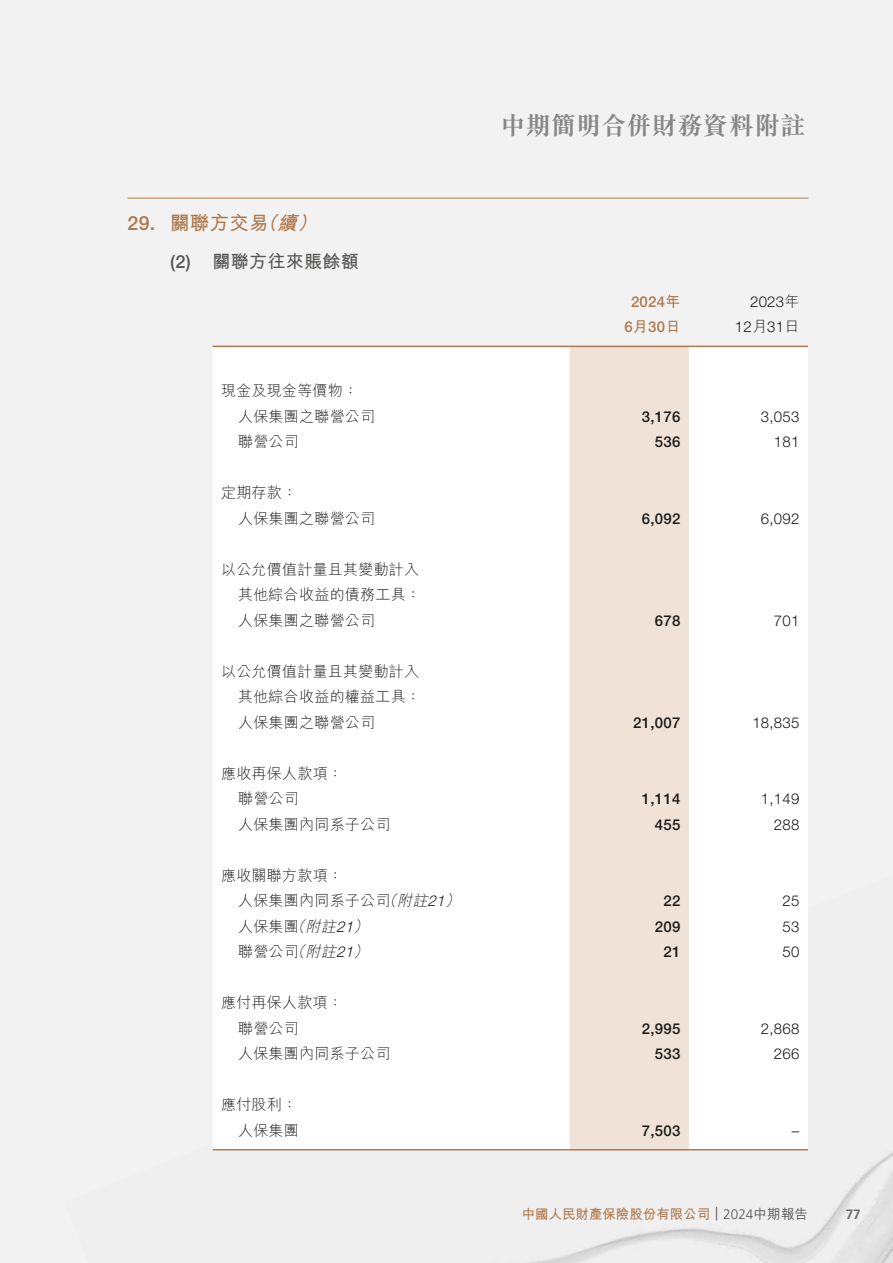
<style>
.page{position:relative;width:893px;height:1263px;background:#f2f2f2}
.page>*{position:absolute;margin:0;border:0;box-sizing:border-box;transform-origin:0 0}
.t1{font:700 25.5px "M Sung HK";color:#878787}
.t2{font:700 19.5px "M Hei HK";letter-spacing:.015em;color:#af794d}
.t3{font:700 18px "M Hei HK";letter-spacing:.015em;color:#575756}
.t4{font:300 15px/25.5px "M Hei HK";letter-spacing:.015em;color:#1c1c1b}
.t5{font:300 15px/25.5px "Helvetica Neue LT Pro";letter-spacing:.015em;color:#1c1c1b;text-align:right}
.t6{font:500 15px "Helvetica Neue LT Pro";letter-spacing:.015em;color:#1c1c1b}
.t7{font:500 15px/25.5px "Helvetica Neue LT Pro";letter-spacing:.015em;color:#af794d;text-align:center}
.t8{font:700 13.5px "M Hei HK";letter-spacing:-.005em;color:#af794d}
.t9{font:700 13.5px "Frutiger LT Pro";color:#6f6f6f}
.s1{font-family:"Helvetica Neue LT Pro";font-weight:500}
.s2{font-style:italic}
.s3{font-family:"M Hei HK";font-weight:700}
.s4{font-family:"M Hei HK"}
.s5{font-family:"Helvetica Neue LT Pro";font-style:italic}
.s6{font-family:"Frutiger LT Pro";font-weight:300;color:#575756}
.s7{font-weight:500;color:#575756}
</style>
<div class="page">
<hr style="left:128px;top:198px;width:680px;height:1px;background:#af794d">
<div style="left:213px;top:347px;width:595px;height:802px;background:#fff"></div>
<div style="left:570px;top:347px;width:119px;height:802px;background:#f0e2d6"></div>
<hr style="left:213px;top:346px;width:357px;height:1px;background:#af794d">
<hr style="left:570px;top:346px;width:119px;height:1px;background:#af794d">
<hr style="left:689px;top:346px;width:119px;height:1px;background:#af794d">
<hr style="left:213px;top:1149px;width:357px;height:1px;background:#af794d">
<hr style="left:570px;top:1149px;width:119px;height:1px;background:#af794d">
<hr style="left:689px;top:1149px;width:119px;height:1px;background:#af794d">
<h2 class="t2" style="left:128px;top:209px;width:197px"><span class="s1">29.</span> 關聯方交易<span class="s2">（續）</span></h2>
<p class="t3" style="left:170px;top:249px;width:190px"><span class="s1">(2)</span> 關聯方往來賬餘額</p>
<p class="t4" style="left:238px;top:377px;width:139px;text-indent:-17px">現金及現金等價物：人保集團之聯營公司</p>
<h1 class="t1" style="left:500px;top:108px;width:307px">中期簡明合併財務資料附註</h1>
<p class="t7" style="left:624px;top:289px;width:58px">2024<span class="s3">年<br></span>6<span class="s3">月</span>30<span class="s3">日</span></p>
<p class="t5" style="left:735px;top:289px;width:66px">2023<span class="s4">年<br></span>12<span class="s4">月</span>31<span class="s4">日</span></p>
<p class="t6" style="left:642px;top:407px;width:40px">3,176</p>
<p class="t5" style="left:761px;top:403px;width:40px">3,053</p>
<p class="t4" style="left:238px;top:428px;width:62px">聯營公司</p>
<p class="t6" style="left:655px;top:433px;width:27px">536</p>
<p class="t5" style="left:774px;top:429px;width:27px">181</p>
<p class="t4" style="left:238px;top:479px;width:139px;text-indent:-17px">定期存款：<br>人保集團之聯營公司</p>
<p class="t6" style="left:642px;top:509px;width:40px">6,092</p>
<p class="t5" style="left:761px;top:505px;width:40px">6,092</p>
<p class="t4" style="left:238px;top:556px;width:184px;text-align:justify;text-indent:-17px">以公允價值計量且其變動計入其他綜合收益的債務工具：人保集團之聯營公司</p>
<p class="t4" style="left:238px;top:658px;width:184px;text-align:justify;text-indent:-17px">以公允價值計量且其變動計入其他綜合收益的權益工具：人保集團之聯營公司</p>
<p class="t4" style="left:238px;top:760px;width:106px;text-indent:-17px">應收再保人款項：聯營公司</p>
<p class="t6" style="left:655px;top:611px;width:27px">678</p>
<p class="t5" style="left:774px;top:607px;width:27px">701</p>
<p class="t6" style="left:633px;top:713px;width:49px">21,007</p>
<p class="t5" style="left:752px;top:709px;width:49px">18,835</p>
<p class="t6" style="left:642px;top:790px;width:40px">1,114</p>
<p class="t5" style="left:761px;top:786px;width:40px">1,149</p>
<p class="t4" style="left:238px;top:811px;width:154px">人保集團內同系子公司</p>
<p class="t6" style="left:655px;top:815px;width:27px">455</p>
<p class="t5" style="left:774px;top:811px;width:27px">288</p>
<p class="t4" style="left:238px;top:862px;width:228px;text-indent:-17px">應收關聯方款項：<br>人保集團內同系子公司<span class="s2">（附註</span><span class="s5">21</span><span class="s2">）</span></p>
<p class="t6" style="left:663px;top:892px;width:18px">22</p>
<p class="t5" style="left:782px;top:888px;width:18px">25</p>
<p class="t4" style="left:238px;top:913px;width:136px">人保集團<span class="s2">（附註</span><span class="s5">21</span><span class="s2">）</span></p>
<p class="t6" style="left:655px;top:917px;width:27px">209</p>
<p class="t5" style="left:782px;top:913px;width:18px">53</p>
<p class="t4" style="left:238px;top:938px;width:136px">聯營公司<span class="s2">（附註</span><span class="s5">21</span><span class="s2">）</span></p>
<p class="t6" style="left:663px;top:943px;width:18px">21</p>
<p class="t5" style="left:782px;top:939px;width:18px">50</p>
<p class="t4" style="left:238px;top:989px;width:106px;text-indent:-17px">應付再保人款項：聯營公司</p>
<p class="t6" style="left:642px;top:1019px;width:40px">2,995</p>
<p class="t5" style="left:761px;top:1015px;width:40px">2,868</p>
<p class="t4" style="left:238px;top:1040px;width:154px">人保集團內同系子公司</p>
<p class="t6" style="left:655px;top:1045px;width:27px">533</p>
<p class="t5" style="left:774px;top:1041px;width:27px">266</p>
<p class="t4" style="left:221px;top:1091px;width:79px;text-align:right">應付股利：人保集團</p>
<p class="t6" style="left:642px;top:1121px;width:40px">7,503</p>
<p class="t5" style="left:792px;top:1117px;width:9px">–</p>
<p class="t8" style="left:522px;top:1204px;width:288px">中國人民財產保險股份有限公司 <span class="s6">| 2024</span><span class="s7">中期報告</span></p>
<p class="t9" style="left:846px;top:1206px;width:17px">77</p>
</div>
